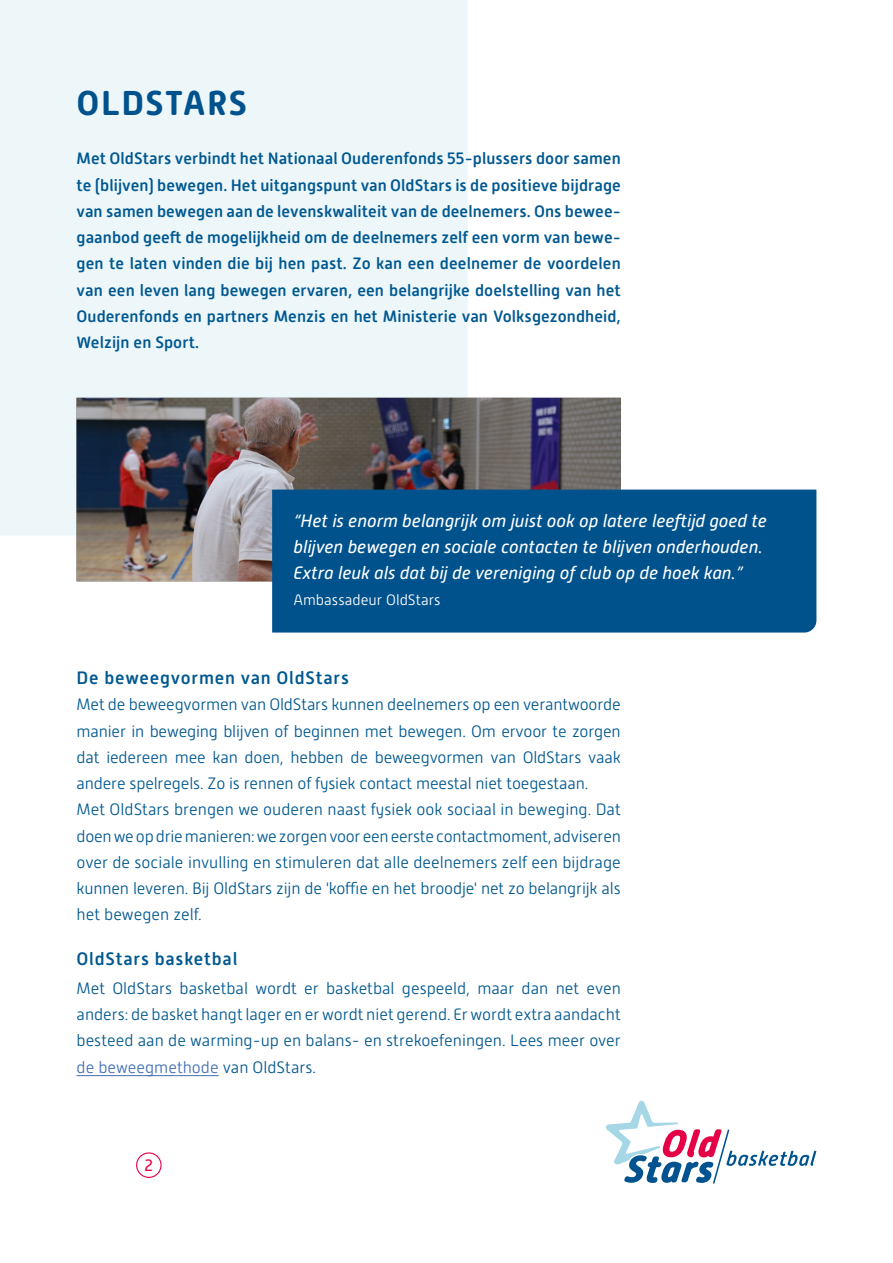
<style>
.page{position:relative;width:893px;height:1263px;background:#fff}
.page>*{position:absolute;margin:0;border:0;box-sizing:border-box;transform-origin:0 0}
.t1{font:700 34.5px "Alwyn New Rounded";letter-spacing:.045em;color:#00528d}
.t2{font:italic 18px/26.2px "Alwyn New Rounded";color:#fff}
.t3{font:500 18px "Alwyn New Rounded";letter-spacing:.045em;color:#005890}
.t4{font:300 16.5px/26.2px "Alwyn New Rounded";letter-spacing:-.01em;color:#005890}
.t5{font:500 16.5px/26.2px "Alwyn New Rounded";letter-spacing:.005em;color:#005890;text-align:justify}
.t6{font:16.5px "Alwyn New Rounded";color:#e50046}
.t7{font:300 15px "Alwyn New Rounded";color:#fff}
.s1{color:#426eb5}
</style>
<div class="page">
<div style="left:0;top:0;width:468px;height:535px;background:#edf7fa"></div>
<div style="left:136px;top:1152px;width:26px;height:26px;border:1px solid #e50046;border-radius:50%"></div>
<svg style="left:606px;top:1100px;width:210px;height:84px"></svg>
<hr style="left:77px;top:1075px;width:142px;height:1px;background:#426eb5">
<img style="left:77px;top:398px;width:544px;height:183px">
<div style="left:272px;top:490px;width:544px;height:142px;background:#00528d"></div>
<h1 class="t1" style="left:77px;top:84px;width:172px">OLDSTARS</h1>
<p class="t5" style="left:77px;top:145px;width:546px">Met OldStars verbindt het Nationaal Ouderenfonds 55-plussers door samen te (blijven) bewegen. Het uitgangspunt van OldStars is de positieve bijdrage van samen bewegen aan de levenskwaliteit van de deelnemers. Ons bewee&shy;gaanbod geeft de mogelijkheid om de deelnemers zelf een vorm van bewe&shy;gen te laten vinden die bij hen past. Zo kan een deelnemer de voordelen van een leven lang bewegen ervaren, een belangrijke doelstelling van het Ouderenfonds en partners Menzis en het Ministerie van Volksgezondheid, Welzijn en Sport.</p>
<p class="t2" style="left:293px;top:507px;width:475px">“Het is enorm belangrijk om juist ook op latere leeftijd goed te blijven bewegen en sociale contacten te blijven onderhouden.<br>Extra leuk als dat bij de vereniging of club op de hoek kan.”</p>
<p class="t7" style="left:293px;top:592px;width:149px">Ambassadeur OldStars</p>
<p class="t3" style="left:77px;top:667px;width:274px">De beweegvormen van OldStars</p>
<p class="t4" style="left:77px;top:691px;width:546px">Met de beweegvormen van OldStars kunnen deelnemers op een verantwoorde manier in beweging blijven of beginnen met bewegen. Om ervoor te zorgen dat iedereen mee kan doen, hebben de beweegvormen van OldStars vaak andere spelregels. Zo is rennen of fysiek contact meestal niet toegestaan.<br>Met OldStars brengen we ouderen naast fysiek ook sociaal in beweging. Dat doen we op drie manieren: we zorgen voor een eerste contactmoment, adviseren over de sociale invulling en stimuleren dat alle deelnemers zelf een bijdrage kunnen leveren. Bij OldStars zijn de 'koffie en het broodje' net zo belangrijk als het bewegen zelf.</p>
<p class="t3" style="left:77px;top:948px;width:162px">OldStars basketbal</p>
<p class="t4" style="left:77px;top:975px;width:546px;text-align:justify">Met OldStars basketbal wordt er basketbal gespeeld, maar dan net even anders: de basket hangt lager en er wordt niet gerend. Er wordt extra aandacht besteed aan de warming-up en balans- en strekoefeningen. Lees meer over <span class="s1">de beweegmethode</span> van OldStars.</p>
<p class="t6" style="left:145px;top:1156px;width:10px">2</p>
</div>
